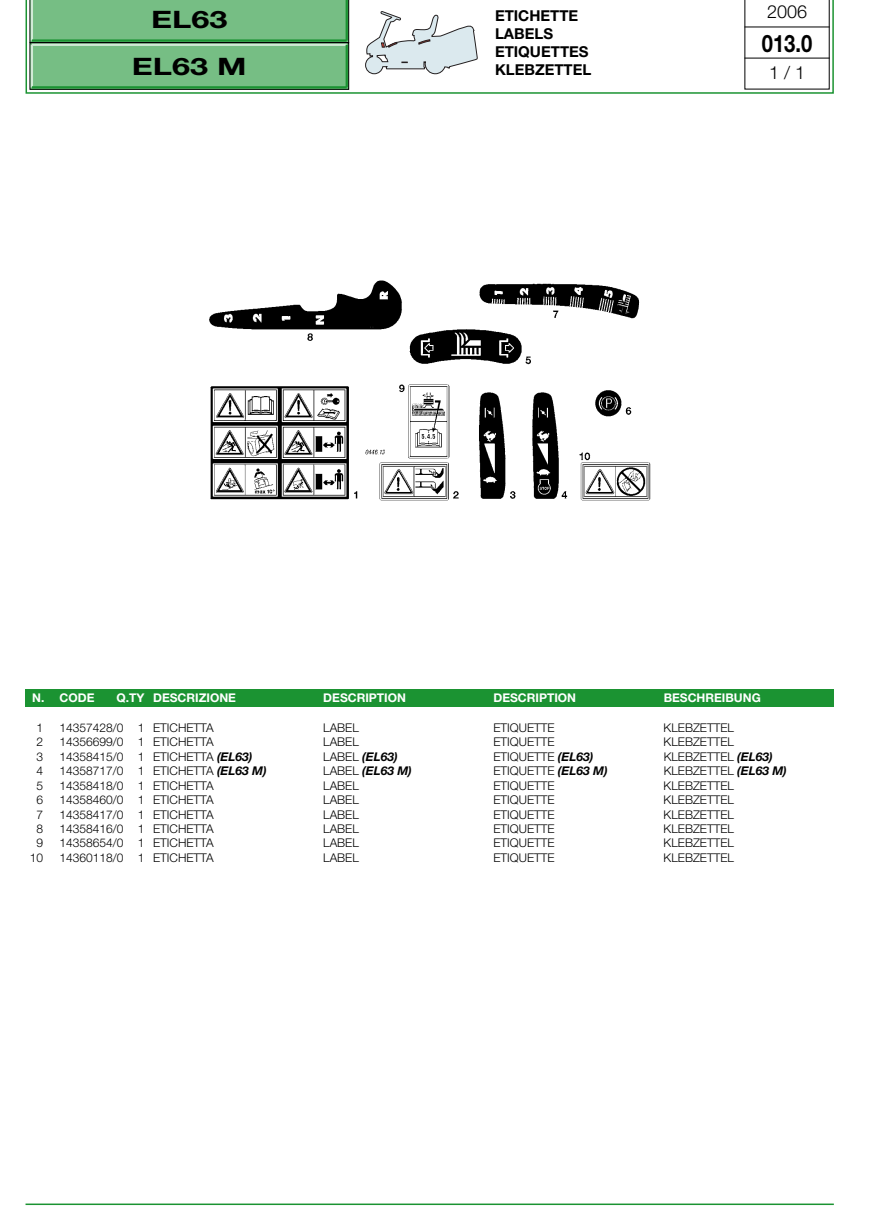
<style>
.page{position:relative;width:893px;height:1230px;background:#fff}
.page>*{position:absolute;margin:0;border:0;box-sizing:border-box;transform-origin:0 0}
.t1{font:700 24px/46.8px "Helvetica Neue";color:#000;text-align:center;scale:1.35 1}
.t2{font:700 24px "Helvetica Neue";color:#000;scale:.84 1}
.t3{font:300 18px "Helvetica Neue";color:#000}
.t4{font:700 15px/18px "Helvetica Neue";color:#000}
.t5{font:300 12px "Helvetica Neue";color:#000}
.t6{font:700 12px "Helvetica Neue";color:#fff}
.t7{font:italic 700 12px "Helvetica Neue";color:#000}
.s1{font-weight:700;font-style:italic}
.s2{font-weight:300;font-style:normal}
</style>
<div class="page">
<svg style="left:26px;top:0;width:807px;height:94px"></svg>
<svg style="left:744px;top:0;width:85px;height:89px"></svg>
<hr style="left:744px;top:27px;width:85px;height:1px;background:#000">
<hr style="left:744px;top:58px;width:85px;height:1px;background:#000">
<svg style="left:365px;top:11px;width:112px;height:63px"></svg>
<hr style="left:26px;top:1203px;width:807px;height:1px;background:#1b9332">
<div style="left:26px;top:689px;width:807px;height:17px;background:#1b9332"></div>
<img style="left:209px;top:280px;width:442px;height:221px">
<h1 class="t1" style="left:132px;top:-2px;width:86px">EL63<br>EL63 M</h1>
<p class="t4" style="left:495px;top:8px;width:98px">ETICHETTE<br>LABELS<br>ETIQUETTES<br>KLEBZETTEL</p>
<h2 class="t3" style="left:767px;top:5px;width:42px">2006</h2>
<h1 class="t2" style="left:761px;top:34px;width:62px">013.0</h1>
<h2 class="t3" style="left:769px;top:66px;width:38px">1 / 1</h2>
<p class="t6" style="left:32px;top:693px;width:64px">N. CODE</p>
<p class="t6" style="left:117px;top:693px;width:121px">Q.TY DESCRIZIONE</p>
<p class="t6" style="left:323px;top:693px;width:84px">DESCRIPTION</p>
<p class="t6" style="left:493px;top:693px;width:84px">DESCRIPTION</p>
<p class="t6" style="left:663px;top:693px;width:99px">BESCHREIBUNG</p>
<p class="t5" style="left:36px;top:723px;width:8px">1</p>
<p class="t5" style="left:60px;top:723px;width:156px">14357428/0 1 ETICHETTA</p>
<p class="t5" style="left:323px;top:723px;width:37px">LABEL</p>
<p class="t5" style="left:493px;top:723px;width:63px">ETIQUETTE</p>
<p class="t5" style="left:663px;top:723px;width:72px">KLEBZETTEL</p>
<p class="t5" style="left:36px;top:737px;width:8px">2</p>
<p class="t5" style="left:60px;top:737px;width:156px">14356699/0 1 ETICHETTA</p>
<p class="t5" style="left:323px;top:737px;width:37px">LABEL</p>
<p class="t5" style="left:493px;top:737px;width:63px">ETIQUETTE</p>
<p class="t5" style="left:663px;top:737px;width:72px">KLEBZETTEL</p>
<p class="t5" style="left:36px;top:752px;width:8px">3</p>
<p class="t5" style="left:60px;top:752px;width:194px">14358415/0 1 ETICHETTA <span class="s1">(EL63)</span></p>
<p class="t7" style="left:323px;top:752px;width:76px"><span class="s2">LABEL</span> (EL63)</p>
<p class="t5" style="left:493px;top:752px;width:101px">ETIQUETTE <span class="s1">(EL63)</span></p>
<p class="t5" style="left:663px;top:752px;width:110px">KLEBZETTEL <span class="s1">(EL63)</span></p>
<p class="t5" style="left:36px;top:766px;width:8px">4</p>
<p class="t5" style="left:60px;top:766px;width:208px">14358717/0 1 ETICHETTA <span class="s1">(EL63 M)</span></p>
<p class="t7" style="left:323px;top:766px;width:90px"><span class="s2">LABEL</span> (EL63 M)</p>
<p class="t5" style="left:493px;top:766px;width:116px">ETIQUETTE <span class="s1">(EL63 M)</span></p>
<p class="t5" style="left:663px;top:766px;width:125px">KLEBZETTEL <span class="s1">(EL63 M)</span></p>
<p class="t5" style="left:36px;top:781px;width:8px">5</p>
<p class="t5" style="left:60px;top:781px;width:156px">14358418/0 1 ETICHETTA</p>
<p class="t5" style="left:323px;top:781px;width:37px">LABEL</p>
<p class="t5" style="left:493px;top:781px;width:63px">ETIQUETTE</p>
<p class="t5" style="left:663px;top:781px;width:72px">KLEBZETTEL</p>
<p class="t5" style="left:36px;top:795px;width:8px">6</p>
<p class="t5" style="left:60px;top:795px;width:156px">14358460/0 1 ETICHETTA</p>
<p class="t5" style="left:323px;top:795px;width:37px">LABEL</p>
<p class="t5" style="left:493px;top:795px;width:63px">ETIQUETTE</p>
<p class="t5" style="left:663px;top:795px;width:72px">KLEBZETTEL</p>
<p class="t5" style="left:36px;top:809px;width:8px">7</p>
<p class="t5" style="left:60px;top:809px;width:156px">14358417/0 1 ETICHETTA</p>
<p class="t5" style="left:323px;top:809px;width:37px">LABEL</p>
<p class="t5" style="left:493px;top:809px;width:63px">ETIQUETTE</p>
<p class="t5" style="left:663px;top:809px;width:72px">KLEBZETTEL</p>
<p class="t5" style="left:36px;top:824px;width:8px">8</p>
<p class="t5" style="left:60px;top:824px;width:156px">14358416/0 1 ETICHETTA</p>
<p class="t5" style="left:323px;top:824px;width:37px">LABEL</p>
<p class="t5" style="left:493px;top:824px;width:63px">ETIQUETTE</p>
<p class="t5" style="left:663px;top:824px;width:72px">KLEBZETTEL</p>
<p class="t5" style="left:36px;top:838px;width:8px">9</p>
<p class="t5" style="left:60px;top:838px;width:156px">14358654/0 1 ETICHETTA</p>
<p class="t5" style="left:323px;top:838px;width:37px">LABEL</p>
<p class="t5" style="left:493px;top:838px;width:63px">ETIQUETTE</p>
<p class="t5" style="left:663px;top:838px;width:72px">KLEBZETTEL</p>
<p class="t5" style="left:30px;top:853px;width:15px">10</p>
<p class="t5" style="left:60px;top:853px;width:156px">14360118/0 1 ETICHETTA</p>
<p class="t5" style="left:323px;top:853px;width:37px">LABEL</p>
<p class="t5" style="left:493px;top:853px;width:63px">ETIQUETTE</p>
<p class="t5" style="left:663px;top:853px;width:72px">KLEBZETTEL</p>
</div>
